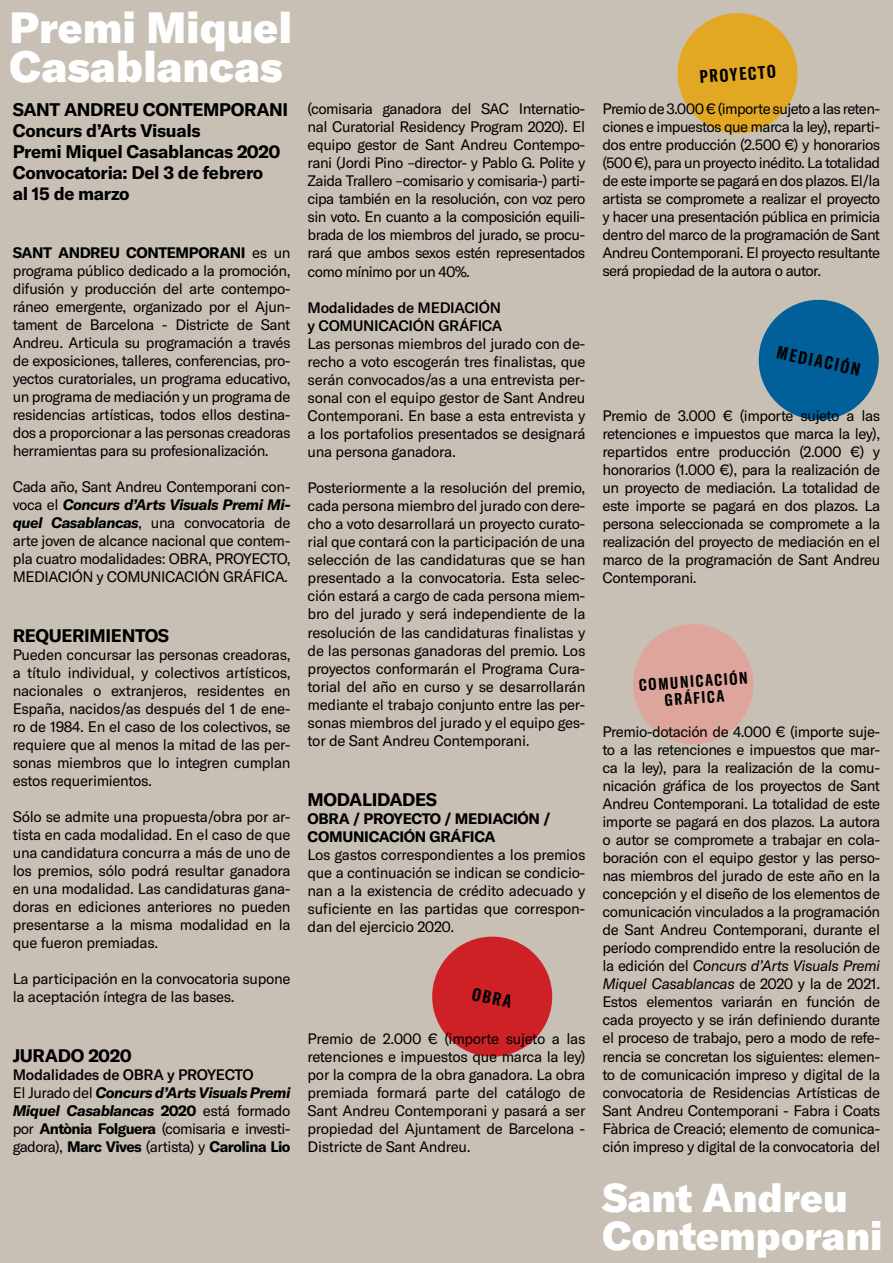
<style>
.page{position:relative;width:893px;height:1263px;background:#c8c0b4}
.page>*{position:absolute;margin:0;border:0;box-sizing:border-box;transform-origin:0 0}
.t1{font:900 43.2px/38.5px "GT America";color:#fff}
.t2{font:900 39.75px/37.5px "GT America";color:#fff}
.t3{font:700 18px/21px "GT America";letter-spacing:-.02em;color:#000}
.t4{font:700 extra-condensed 17.85px "GT America";color:#000}
.t5{font:700 extra-condensed 16.5px/16.5px "GT America";color:#000;text-align:center}
.t6{font:15px/18px "GT America";letter-spacing:-.03em;color:#000;text-align:justify}
.t7{font:700 15px/18px "GT America";letter-spacing:-.02em;color:#000}
.t8{font:500 15px/18px "GT America";letter-spacing:-.02em;color:#000}
.s1{font-weight:700}
.s2{font-weight:700;font-style:italic}
.s3{font-weight:500}
.s4{font-style:italic}
</style>
<div class="page">
<svg style="left:432px;top:936px;width:121px;height:121px"></svg>
<svg style="left:677px;top:13px;width:121px;height:121px"></svg>
<svg style="left:758px;top:299px;width:121px;height:121px"></svg>
<svg style="left:633px;top:624px;width:120px;height:120px"></svg>
<h1 class="t1" style="left:10px;top:7px;width:284px">Premi Miquel<br>Casablancas</h1>
<p class="t3" style="left:13px;top:99px;width:277px">SANT ANDREU CONTEMPORANI<br>Concurs d’Arts Visuals<br>Premi Miquel Casablancas 2020<br>Convocatoria: Del 3 de febrero<br>al 15 de marzo</p>
<p class="t6" style="left:13px;top:243px;width:279px"><span class="s1">SANT ANDREU CONTEMPORANI</span> es un programa público dedicado a la promoción, difusión y producción del arte contempo&shy;ráneo emergente, organizado por el Ajun&shy;tament de Barcelona - Districte de Sant Andreu. Articula su programación a través de exposiciones, talleres, conferencias, pro&shy;yectos curatoriales, un programa educativo, un programa de mediación y un programa de residencias artísticas, todos ellos destina&shy;dos a proporcionar a las personas creadoras herramientas para su profesionalización.</p>
<p class="t6" style="left:13px;top:477px;width:279px">Cada año, Sant Andreu Contemporani con&shy;voca el <span class="s2">Concurs d’Arts Visuals Premi Mi&shy;quel Casablancas</span>, una convocatoria de arte joven de alcance nacional que contem&shy;pla cuatro modalidades: OBRA, PROYECTO, MEDIACIÓN y COMUNICACIÓN GRÁFICA.</p>
<p class="t3" style="left:13px;top:625px;width:158px">REQUERIMIENTOS</p>
<p class="t6" style="left:13px;top:645px;width:279px">Pueden concursar las personas creadoras, a título individual, y colectivos artísticos, nacionales o extranjeros, residentes en España, nacidos/as después del 1 de ene&shy;ro de 1984. En el caso de los colectivos, se requiere que al menos la mitad de las per&shy;sonas miembros que lo integren cumplan estos requerimientos.</p>
<p class="t6" style="left:13px;top:808px;width:279px">Sólo se admite una propuesta/obra por ar&shy;tista en cada modalidad. En el caso de que una candidatura concurra a más de uno de los premios, sólo podrá resultar ganadora en una modalidad. Las candidaturas gana&shy;doras en ediciones anteriores no pueden presentarse a la misma modalidad en la que fueron premiadas.</p>
<p class="t6" style="left:13px;top:970px;width:279px">La participación en la convocatoria supone la aceptación íntegra de las bases.</p>
<p class="t3" style="left:13px;top:1045px;width:120px">JURADO 2020</p>
<p class="t6" style="left:13px;top:1066px;width:279px;text-align:left"><span class="s3">Modalidades de OBRA y PROYECTO<br></span>El Jurado del <span class="s2">Concurs d’Arts Visuals Premi Miquel Casablancas</span> <span class="s1">2020</span> está formado por <span class="s1">Antònia Folguera</span> (comisaria e investi&shy;gadora), <span class="s1">Marc Vives</span> (artista) y <span class="s1">Carolina Lio</span></p>
<p class="t6" style="left:308px;top:100px;width:279px">(comisaria ganadora del SAC Internatio&shy;nal Curatorial Residency Program 2020). El equipo gestor de Sant Andreu Contempo&shy;rani (Jordi Pino –director- y Pablo G. Polite y Zaida Trallero –comisario y comisaria-) parti&shy;cipa también en la resolución, con voz pero sin voto. En cuanto a la composición equili&shy;brada de los miembros del jurado, se procu&shy;rará que ambos sexos estén representados como mínimo por un 40%.</p>
<p class="t8" style="left:308px;top:298px;width:196px">Modalidades de MEDIACIÓN y COMUNICACIÓN GRÁFICA</p>
<p class="t6" style="left:308px;top:334px;width:279px">Las personas miembros del jurado con de&shy;recho a voto escogerán tres finalistas, que serán convocados/as a una entrevista per&shy;sonal con el equipo gestor de Sant Andreu Contemporani. En base a esta entrevista y a los portafolios presentados se designará una persona ganadora.</p>
<p class="t6" style="left:308px;top:479px;width:279px">Posteriormente a la resolución del premio, cada persona miembro del jurado con dere&shy;cho a voto desarrollará un proyecto curato&shy;rial que contará con la participación de una selección de las candidaturas que se han presentado a la convocatoria. Esta selec&shy;ción estará a cargo de cada persona miem&shy;bro del jurado y será independiente de la resolución de las candidaturas finalistas y de las personas ganadoras del premio. Los proyectos conformarán el Programa Cura&shy;torial del año en curso y se desarrollarán mediante el trabajo conjunto entre las per&shy;sonas miembros del jurado y el equipo ges&shy;tor de Sant Andreu Contemporani.</p>
<p class="t3" style="left:308px;top:789px;width:131px">MODALIDADES</p>
<p class="t7" style="left:308px;top:809px;width:245px">OBRA / PROYECTO / MEDIACIÓN /<br>COMUNICACIÓN GRÁFICA</p>
<p class="t6" style="left:308px;top:846px;width:279px">Los gastos correspondientes a los premios que a continuación se indican se condicio&shy;nan a la existencia de crédito adecuado y suficiente en las partidas que correspon&shy;dan del ejercicio 2020.</p>
<p class="t4" style="left:475px;top:983px;width:41px;rotate:12deg">OBRA</p>
<p class="t6" style="left:308px;top:1029px;width:279px">Premio de 2.000 € (importe sujeto a las retenciones e impuestos que marca la ley) por la compra de la obra ganadora. La obra premiada formará parte del catálogo de Sant Andreu Contemporani y pasará a ser propiedad del Ajuntament de Barcelona - Districte de Sant Andreu.</p>
<p class="t4" style="left:699px;top:66px;width:78px;rotate:-4deg">PROYECTO</p>
<p class="t6" style="left:602px;top:100px;width:279px">Premio de 3.000 € (importe sujeto a las reten&shy;ciones e impuestos que marca la ley), reparti&shy;dos entre producción (2.500 €) y honorarios (500 €), para un proyecto inédito. La totalidad de este importe se pagará en dos plazos. El/la artista se compromete a realizar el proyecto y hacer una presentación pública en primicia dentro del marco de la programación de Sant Andreu Contemporani. El proyecto resultante será propiedad de la autora o autor.</p>
<p class="t4" style="left:779px;top:341px;width:86px;rotate:12deg">MEDIACIÓN</p>
<p class="t6" style="left:602px;top:406px;width:279px">Premio de 3.000 € (importe sujeto a las retenciones e impuestos que marca la ley), repartidos entre producción (2.000 €) y honorarios (1.000 €), para la realización de un proyecto de mediación. La totalidad de este importe se pagará en dos plazos. La persona seleccionada se compromete a la realización del proyecto de mediación en el marco de la programación de Sant Andreu Contemporani.</p>
<p class="t5" style="left:639px;top:677px;width:110px;rotate:-4deg">COMUNICACIÓN<br>GRÁFICA</p>
<p class="t6" style="left:602px;top:722px;width:279px">Premio-dotación de 4.000 € (importe suje&shy;to a las retenciones e impuestos que mar&shy;ca la ley), para la realización de la comu&shy;nicación gráfica de los proyectos de Sant Andreu Contemporani. La totalidad de este importe se pagará en dos plazos. La autora o autor se compromete a trabajar en cola&shy;boración con el equipo gestor y las perso&shy;nas miembros del jurado de este año en la concepción y el diseño de los elementos de comunicación vinculados a la programación de Sant Andreu Contemporani, durante el período comprendido entre la resolución de la edición del <span class="s4">Concurs d’Arts Visuals Premi Miquel Casablancas</span> de 2020 y la de 2021.<br>Estos elementos variarán en función de cada proyecto y se irán definiendo durante el proceso de trabajo, pero a modo de refe&shy;rencia se concretan los siguientes: elemen&shy;to de comunicación impreso y digital de la convocatoria de Residencias Artísticas de Sant Andreu Contemporani - Fabra i Coats Fàbrica de Creació; elemento de comunica&shy;ción impreso y digital de la convocatoria del</p>
<h2 class="t2" style="left:602px;top:1178px;width:282px">Sant Andreu<br>Contemporani</h2>
</div>
